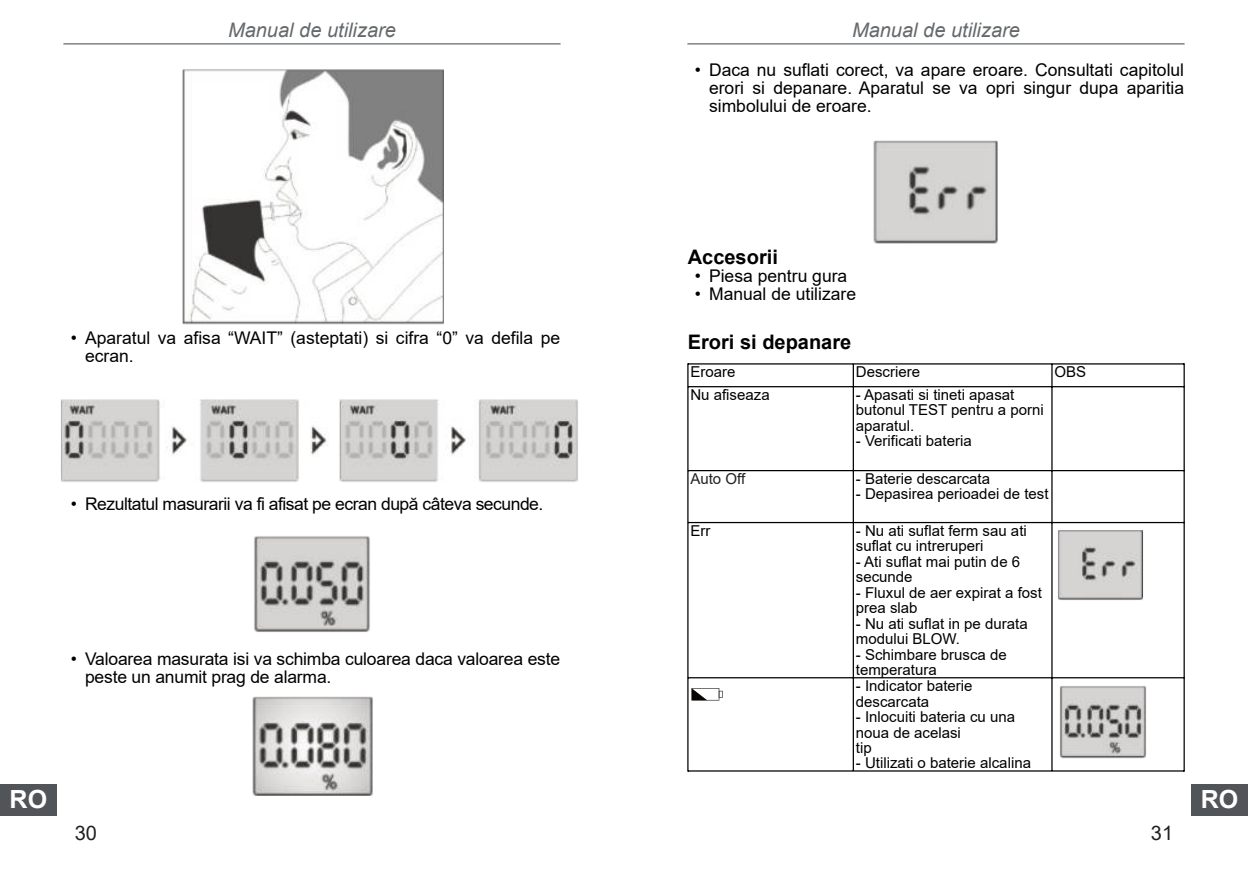
<style>
.page{position:relative;width:1248px;height:879px;background:#fff}
.page>*{position:absolute;margin:0;border:0;box-sizing:border-box;transform-origin:0 0}
.t1{font:700 25px "Arial";color:#fff}
.t2{font:italic 20px "Arial";color:#65696c}
.t3{font:700 20px "Arial";color:#000}
.t4{font:20px "Arial";color:#231f20}
.t5{font:17.5px/18px "Arial";letter-spacing:-.01em;color:#000}
.t6{font:15px/15.5px "Arial";color:#000}
.t7{font:15px "Arial";color:#231f20}
</style>
<div class="page">
<hr style="left:687px;top:43px;width:496px;height:1px;background:#65696c">
<hr style="left:64px;top:43px;width:496px;height:1px;background:#65696c">
<div style="left:1191px;top:784px;width:56px;height:31px;background:#515458"></div>
<div style="left:0;top:784px;width:57px;height:31px;background:#515458"></div>
<img style="left:182px;top:69px;width:262px;height:256px">
<img style="left:61px;top:399px;width:517px;height:83px">
<img style="left:254px;top:536px;width:116px;height:96px">
<img style="left:252px;top:696px;width:121px;height:100px">
<img style="left:873px;top:140px;width:125px;height:104px">
<hr style="left:687px;top:363px;width:1px;height:408px;background:#000">
<hr style="left:1183px;top:363px;width:1px;height:408px;background:#000">
<hr style="left:852px;top:364px;width:1px;height:407px;background:#000">
<hr style="left:1051px;top:364px;width:1px;height:407px;background:#000">
<hr style="left:688px;top:363px;width:495px;height:1px;background:#000">
<hr style="left:688px;top:386px;width:495px;height:1px;background:#000">
<hr style="left:688px;top:470px;width:495px;height:1px;background:#000">
<hr style="left:688px;top:522px;width:495px;height:1px;background:#000">
<hr style="left:688px;top:677px;width:495px;height:1px;background:#000">
<hr style="left:688px;top:770px;width:495px;height:1px;background:#000">
<img style="left:1058px;top:530px;width:85px;height:70px">
<img style="left:1059px;top:686px;width:87px;height:73px">
<svg style="left:691px;top:688px;width:31px;height:12px"></svg>
<h2 class="t2" style="left:228px;top:22px;width:169px">Manual de utilizare</h2>
<h2 class="t2" style="left:851px;top:22px;width:169px">Manual de utilizare</h2>
<p class="t5" style="left:709px;top:63px;width:476px;text-align:justify;text-indent:-14px">• Daca nu suflati corect, va apare eroare. Consultati capitolul erori si depanare. Aparatul se va opri singur dupa aparitia simbolului de eroare.</p>
<p class="t5" style="left:85px;top:330px;width:476px;text-indent:-14px">• Aparatul va afisa “WAIT” (asteptati) si cifra “0” va defila pe ecran.</p>
<p class="t5" style="left:71px;top:496px;width:474px">• Rezultatul masurarii va fi afisat pe ecran după câteva secunde.</p>
<p class="t5" style="left:85px;top:651px;width:476px;text-indent:-14px">• Valoarea masurata isi va schimba culoarea daca valoarea este peste un anumit prag de alarma.</p>
<h2 class="t3" style="left:687px;top:249px;width:92px">Accesorii</h2>
<p class="t5" style="left:694px;top:269px;width:154px">• Piesa pentru gura</p>
<p class="t5" style="left:694px;top:287px;width:163px">• Manual de utilizare</p>
<h2 class="t3" style="left:687px;top:335px;width:165px">Erori si depanare</h2>
<p class="t6" style="left:690px;top:365px;width:47px">Eroare</p>
<p class="t6" style="left:855px;top:365px;width:66px">Descriere</p>
<p class="t6" style="left:1054px;top:365px;width:33px">OBS</p>
<p class="t6" style="left:690px;top:388px;width:81px">Nu afiseaza</p>
<p class="t6" style="left:855px;top:388px;width:189px">- Apasati si tineti apasat butonul TEST pentru a porni aparatul.</p>
<p class="t6" style="left:855px;top:435px;width:117px">- Verificati bateria</p>
<p class="t7" style="left:690px;top:473px;width:56px">Auto Off</p>
<p class="t6" style="left:855px;top:472px;width:136px">- Baterie descarcata</p>
<p class="t6" style="left:855px;top:488px;width:194px">- Depasirea perioadei de test</p>
<p class="t6" style="left:690px;top:524px;width:21px">Err</p>
<p class="t6" style="left:855px;top:524px;width:172px">- Nu ati suflat ferm sau ati suflat cu intreruperi</p>
<p class="t6" style="left:855px;top:555px;width:166px">- Ati suflat mai putin de 6 secunde</p>
<p class="t6" style="left:855px;top:586px;width:187px">- Fluxul de aer expirat a fost prea slab</p>
<p class="t6" style="left:855px;top:617px;width:173px">- Nu ati suflat in pe durata modului BLOW.</p>
<p class="t6" style="left:855px;top:648px;width:152px">- Schimbare brusca de temperatura</p>
<p class="t6" style="left:855px;top:679px;width:118px">- Indicator baterie descarcata</p>
<p class="t6" style="left:855px;top:710px;width:161px">- Inlocuiti bateria cu una noua de acelasi<br>tip</p>
<p class="t6" style="left:855px;top:757px;width:177px">- Utilizati o baterie alcalina</p>
<h1 class="t1" style="left:10px;top:790px;width:39px">RO</h1>
<h1 class="t1" style="left:1200px;top:790px;width:39px">RO</h1>
<h2 class="t4" style="left:75px;top:825px;width:24px">30</h2>
<h2 class="t4" style="left:1150px;top:825px;width:24px">31</h2>
</div>
